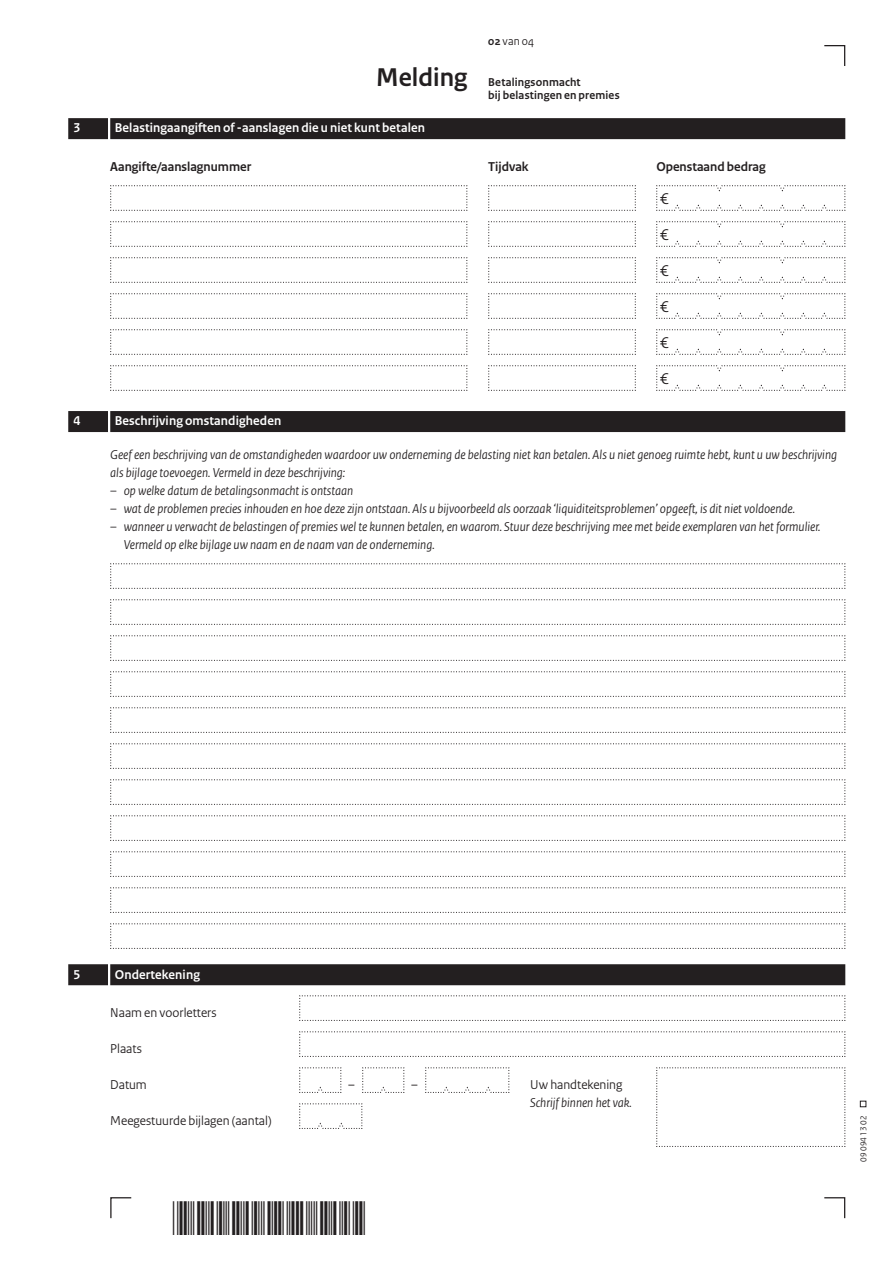
<style>
.page{position:relative;width:893px;height:1263px;background:#fff}
.page>*{position:absolute;margin:0;border:0;box-sizing:border-box;transform-origin:0 0}
.t1{font:700 27px "Rijksoverheid Sans Heading";color:#231f20}
.t2{font:16.5px/36px "Rijksoverheid Sans Heading";color:#231f20;text-align:justify}
.t3{font:italic 13.5px/18px "Rijksoverheid Sans Heading";color:#231f20}
.t4{font:700 13.5px "Rijksoverheid Sans Heading";letter-spacing:.01em;color:#fff}
.t5{font:13.5px "Rijksoverheid Sans Heading";color:#231f20}
.t6{font:700 13.5px "Rijksoverheid Sans Heading";color:#231f20}
.t7{font:700 12px/13.5px "Rijksoverheid Sans Heading";letter-spacing:.015em;color:#231f20}
.t8{font:12px "Rijksoverheid Sans Heading";color:#231f20}
.t9{font:9px "Rijksoverheid Sans Heading";color:#231f20}
.s1{font-weight:700}
</style>
<div class="page">
<svg style="left:824px;top:1197px;width:22px;height:22px"></svg>
<svg style="left:110px;top:1197px;width:22px;height:22px"></svg>
<svg style="left:824px;top:45px;width:22px;height:21px"></svg>
<svg style="left:860px;top:1101px;width:6px;height:6px"></svg>
<div style="left:110px;top:118px;width:735px;height:21px;background:#231f20"></div>
<div style="left:68px;top:118px;width:40px;height:21px;background:#231f20"></div>
<div style="left:110px;top:411px;width:735px;height:21px;background:#231f20"></div>
<div style="left:68px;top:411px;width:40px;height:21px;background:#231f20"></div>
<div style="left:110px;top:964px;width:735px;height:21px;background:#231f20"></div>
<div style="left:68px;top:964px;width:40px;height:21px;background:#231f20"></div>
<svg style="left:110px;top:185px;width:358px;height:26px"></svg>
<svg style="left:488px;top:185px;width:148px;height:26px"></svg>
<svg style="left:656px;top:185px;width:190px;height:26px"></svg>
<svg style="left:110px;top:221px;width:358px;height:26px"></svg>
<svg style="left:488px;top:221px;width:148px;height:26px"></svg>
<svg style="left:656px;top:221px;width:190px;height:26px"></svg>
<svg style="left:110px;top:257px;width:358px;height:26px"></svg>
<svg style="left:488px;top:257px;width:148px;height:26px"></svg>
<svg style="left:656px;top:257px;width:190px;height:26px"></svg>
<svg style="left:110px;top:293px;width:358px;height:26px"></svg>
<svg style="left:488px;top:293px;width:148px;height:26px"></svg>
<svg style="left:656px;top:293px;width:190px;height:26px"></svg>
<svg style="left:110px;top:329px;width:358px;height:26px"></svg>
<svg style="left:488px;top:329px;width:148px;height:26px"></svg>
<svg style="left:656px;top:329px;width:190px;height:26px"></svg>
<svg style="left:110px;top:365px;width:358px;height:26px"></svg>
<svg style="left:488px;top:365px;width:148px;height:26px"></svg>
<svg style="left:656px;top:365px;width:190px;height:26px"></svg>
<svg style="left:110px;top:563px;width:736px;height:26px"></svg>
<svg style="left:110px;top:599px;width:736px;height:26px"></svg>
<svg style="left:110px;top:635px;width:736px;height:26px"></svg>
<svg style="left:110px;top:671px;width:736px;height:26px"></svg>
<svg style="left:110px;top:707px;width:736px;height:26px"></svg>
<svg style="left:110px;top:743px;width:736px;height:26px"></svg>
<svg style="left:110px;top:779px;width:736px;height:26px"></svg>
<svg style="left:110px;top:815px;width:736px;height:26px"></svg>
<svg style="left:110px;top:851px;width:736px;height:26px"></svg>
<svg style="left:110px;top:887px;width:736px;height:26px"></svg>
<svg style="left:110px;top:923px;width:736px;height:26px"></svg>
<svg style="left:299px;top:995px;width:547px;height:26px"></svg>
<svg style="left:299px;top:1031px;width:547px;height:26px"></svg>
<svg style="left:299px;top:1067px;width:43px;height:26px"></svg>
<svg style="left:362px;top:1067px;width:43px;height:26px"></svg>
<svg style="left:425px;top:1067px;width:85px;height:26px"></svg>
<svg style="left:299px;top:1103px;width:64px;height:26px"></svg>
<svg style="left:656px;top:1067px;width:190px;height:80px"></svg>
<h1 class="t1" style="left:376px;top:62px;width:92px">Melding</h1>
<p class="t8" style="left:488px;top:34px;width:47px"><span class="s1">02</span> van 04</p>
<p class="t7" style="left:488px;top:75px;width:133px">Betalingsonmacht<br>bij belastingen en premies</p>
<p class="t4" style="left:73px;top:120px;width:8px">3</p>
<p class="t4" style="left:115px;top:120px;width:312px">Belastingaangiften of -aanslagen die u niet kunt betalen</p>
<p class="t6" style="left:110px;top:159px;width:142px">Aangifte/aanslagnummer</p>
<p class="t6" style="left:488px;top:159px;width:42px">Tijdvak</p>
<p class="t6" style="left:656px;top:159px;width:111px">Openstaand bedrag</p>
<p class="t2" style="left:660px;top:181px;width:10px">€ € € € € €</p>
<p class="t4" style="left:73px;top:413px;width:8px">4</p>
<p class="t4" style="left:115px;top:413px;width:168px">Beschrijving omstandigheden</p>
<p class="t3" style="left:110px;top:446px;width:728px">Geef een beschrijving van de omstandigheden waardoor uw onderneming de belasting niet kan betalen. Als u niet genoeg ruimte hebt, kunt u uw beschrijving als bijlage toevoegen. Vermeld in deze beschrijving:</p>
<p class="t3" style="left:110px;top:482px;width:244px">– op welke datum de betalingsonmacht is ontstaan</p>
<p class="t3" style="left:110px;top:500px;width:686px">– wat de problemen precies inhouden en hoe deze zijn ontstaan. Als u bijvoorbeeld als oorzaak ‘liquiditeitsproblemen’ opgeeft, is dit niet voldoende.</p>
<p class="t3" style="left:124px;top:518px;width:698px;text-indent:-14px">– wanneer u verwacht de belastingen of premies wel te kunnen betalen, en waarom. Stuur deze beschrijving mee met beide exemplaren van het formulier.<br>Vermeld op elke bijlage uw naam en de naam van de onderneming.</p>
<p class="t4" style="left:73px;top:966px;width:8px">5</p>
<p class="t4" style="left:115px;top:966px;width:87px">Ondertekening</p>
<p class="t5" style="left:110px;top:1005px;width:108px">Naam en voorletters</p>
<p class="t5" style="left:110px;top:1041px;width:33px">Plaats</p>
<p class="t5" style="left:110px;top:1077px;width:38px">Datum</p>
<p class="t5" style="left:348px;top:1077px;width:8px">–</p>
<p class="t5" style="left:411px;top:1077px;width:8px">–</p>
<p class="t5" style="left:530px;top:1077px;width:94px">Uw handtekening</p>
<p class="t3" style="left:530px;top:1094px;width:103px">Schrijf binnen het vak.</p>
<p class="t5" style="left:110px;top:1113px;width:163px">Meegestuurde bijlagen (aantal)</p>
<p class="t9" style="left:858px;top:1161px;width:47px;rotate:-90deg">09 094 13 02</p>
</div>
